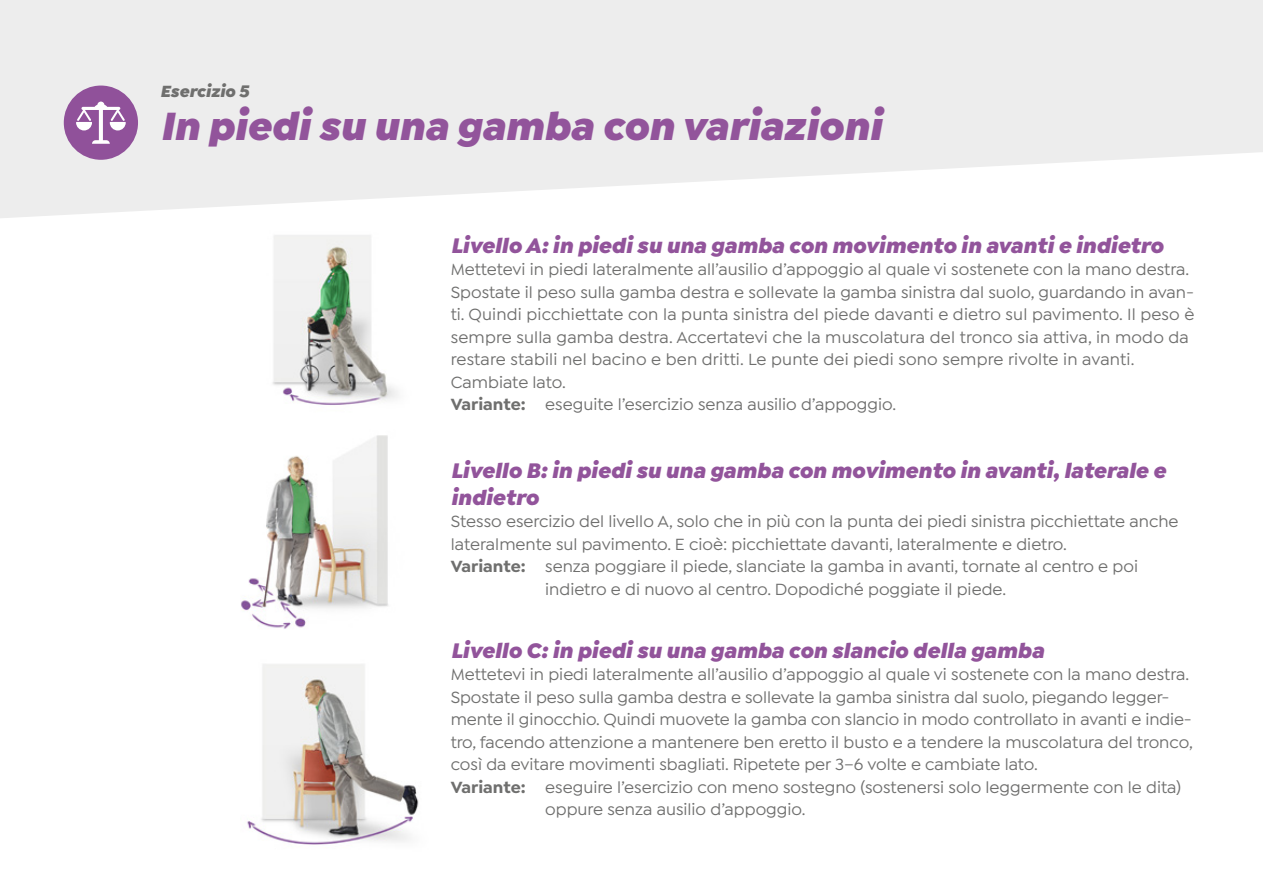
<style>
.page{position:relative;width:1263px;height:893px;background:#fff}
.page>*{position:absolute;margin:0;border:0;box-sizing:border-box;transform-origin:0 0}
.t1{font:italic 900 42px "Isidora Sans";color:#92549b}
.t2{font:italic 900 22.5px/27px "Isidora Sans";color:#92549b}
.t3{font:500 17.25px/22.5px "Isidora Sans";color:#6f6f6e}
.t4{font:italic 900 17.25px "Isidora Sans";color:#6f6f6e}
.s1{font-weight:700}
</style>
<div class="page">
<img style="left:272px;top:235px;width:126px;height:170px">
<img style="left:240px;top:435px;width:148px;height:194px">
<img style="left:247px;top:664px;width:172px;height:181px">
<svg style="left:0;top:0;width:1263px;height:218px;fill:#ededed"></svg>
<div style="left:64px;top:86px;width:74px;height:74px;background:#90519a;border-radius:50%"></div>
<svg style="left:76px;top:102px;width:50px;height:42px"></svg>
<p class="t4" style="left:160px;top:80px;width:90px">Esercizio 5</p>
<h1 class="t1" style="left:160px;top:99px;width:723px">In piedi su una gamba con variazioni</h1>
<h2 class="t2" style="left:451px;top:232px;width:714px">Livello A: in piedi su una gamba con movimento in avanti e indietro</h2>
<p class="t3" style="left:451px;top:258px;width:745px">Mettetevi in piedi lateralmente all’ausilio d’appoggio al quale vi sostenete con la mano destra.<br>Spostate il peso sulla gamba destra e sollevate la gamba sinistra dal suolo, guardando in avan&shy;ti. Quindi picchiettate con la punta sinistra del piede davanti e dietro sul pavimento. Il peso è sempre sulla gamba destra. Accertatevi che la muscolatura del tronco sia attiva, in modo da restare stabili nel bacino e ben dritti. Le punte dei piedi sono sempre rivolte in avanti.<br>Cambiate lato.<br><span class="s1">Variante:</span> eseguite l’esercizio senza ausilio d’appoggio.</p>
<h2 class="t2" style="left:451px;top:457px;width:716px">Livello B: in piedi su una gamba con movimento in avanti, laterale e indietro</h2>
<p class="t3" style="left:451px;top:510px;width:729px">Stesso esercizio del livello A, solo che in più con la punta dei piedi sinistra picchiettate anche</p>
<p class="t3" style="left:451px;top:533px;width:618px">lateralmente sul pavimento. E cioè: picchiettate davanti, lateralmente e dietro.</p>
<p class="t3" style="left:451px;top:555px;width:689px"><span class="s1">Variante:</span> senza poggiare il piede, slanciate la gamba in avanti, tornate al centro e poi</p>
<p class="t3" style="left:545px;top:578px;width:462px">indietro e di nuovo al centro. Dopodiché poggiate il piede.</p>
<h2 class="t2" style="left:451px;top:637px;width:595px">Livello C: in piedi su una gamba con slancio della gamba</h2>
<p class="t3" style="left:451px;top:663px;width:740px">Mettetevi in piedi lateralmente all’ausilio d’appoggio al quale vi sostenete con la mano destra.</p>
<p class="t3" style="left:451px;top:686px;width:720px">Spostate il peso sulla gamba destra e sollevate la gamba sinistra dal suolo, piegando legger-</p>
<p class="t3" style="left:451px;top:708px;width:743px">mente il ginocchio. Quindi muovete la gamba con slancio in modo controllato in avanti e indie-</p>
<p class="t3" style="left:451px;top:731px;width:744px">tro, facendo attenzione a mantenere ben eretto il busto e a tendere la muscolatura del tronco,</p>
<p class="t3" style="left:451px;top:753px;width:589px">così da evitare movimenti sbagliati. Ripetete per 3–6 volte e cambiate lato.</p>
<p class="t3" style="left:451px;top:776px;width:732px"><span class="s1">Variante:</span> eseguire l’esercizio con meno sostegno (sostenersi solo leggermente con le dita)</p>
<p class="t3" style="left:545px;top:798px;width:262px">oppure senza ausilio d’appoggio.</p>
</div>
